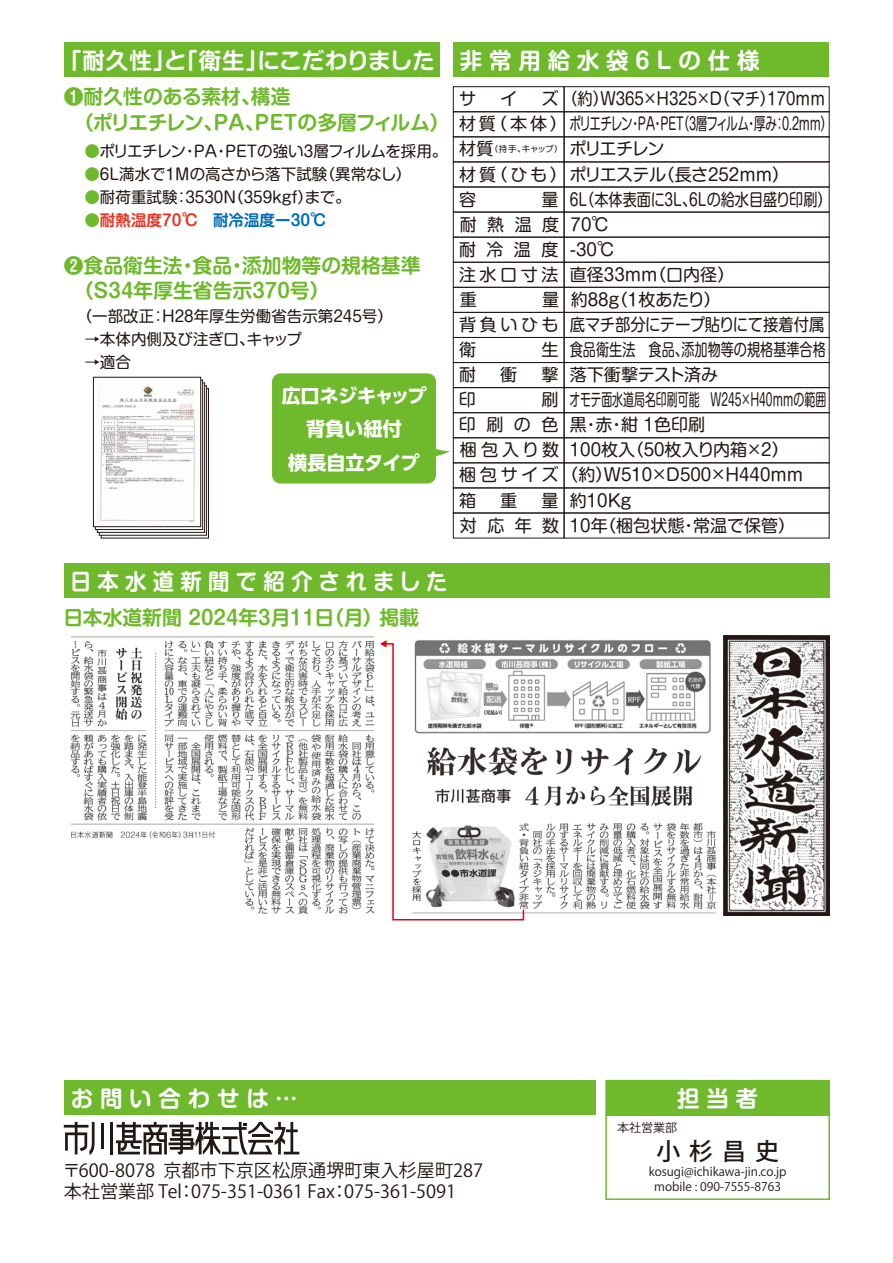
<style>
.page{position:relative;width:893px;height:1263px;background:#fff}
.page>*{position:absolute;margin:0;border:0;box-sizing:border-box;transform-origin:0 0}
.t1{font:500 23.85px "Koz Go Pro";color:#221815}
.t2{font:700 22.5px "Shin M Go Pro De";letter-spacing:.04em;color:#fff}
.t3{font:700 22.5px "Shin M Go Pro De";letter-spacing:.3em;color:#fff;scale:.95 1}
.t4{font:700 22.5px "Shin M Go Pro De";letter-spacing:.3em;color:#fff}
.t5{font:700 19.8px/25.5px "Shin M Go Pro De";color:#6fba2c}
.t6{font:700 19.05px/33.5px "UD Shin Go Pro";letter-spacing:-.005em;color:#fff;text-align:center}
.t7{font:18.15px/21px "Koz Go Pr 6 N";color:#221815}
.t8{font:17.1px/25px "Shin M Go Pro";color:#221815}
.t9{font:17.1px/25px "Shin M Go Pro";letter-spacing:-.025em;color:#221815}
.t10{font:17.1px/25px "Shin M Go Pro";letter-spacing:-.02em;color:#221815}
.t11{font:15.6px "Shin M Go Pro";color:#221815}
.t12{font:700 15.6px "Shin M Go Pro De";color:#036eb8}
.t13{font:12px/15px "Koz Go Pro";color:#221815;text-align:center}
.t14{font:8.55px "Shin M Go Pro";letter-spacing:-.055em;color:#221815}
.s1{color:#6fba2c}
.s2{font-family:"Shin M Go Pro";font-weight:400;color:#6fba2c}
.s3{color:#e83828}
.s4{font-size:17.1px}
</style>
<div class="page">
<div style="left:605px;top:1080px;width:225px;height:36px;background:#6fba2c"></div>
<div style="left:64px;top:1081px;width:531px;height:34px;background:#6fba2c"></div>
<svg style="left:64px;top:1122px;width:31px;height:33px"></svg>
<hr style="left:110px;top:1122px;width:3px;height:32px;background:#221815">
<hr style="left:101px;top:1123px;width:3px;height:26px;background:#221815">
<svg style="left:116px;top:1122px;width:183px;height:32px"></svg>
<div style="left:101px;top:388px;width:108px;height:150px;background:#5b5351;border:1px solid #221815"></div>
<svg style="left:99px;top:386px;width:108px;height:149px"></svg>
<div style="left:97px;top:383px;width:108px;height:150px;background:#f6f5f5;border:1px solid #221815"></div>
<div style="left:95px;top:380px;width:108px;height:150px;background:#d5d3d2;border:1px solid #221815"></div>
<img style="left:95px;top:380px;width:104px;height:145px">
<div style="left:93px;top:377px;width:108px;height:150px;border:1px solid #221815"></div>
<div style="left:605px;top:1114px;width:225px;height:86px;border:2px solid #6fba2c"></div>
<div style="left:64px;top:43px;width:376px;height:34px;background:#6fba2c"></div>
<div style="left:453px;top:43px;width:376px;height:34px;background:#6fba2c"></div>
<div style="left:453px;top:86px;width:111px;height:26px;border:1px solid #221815"></div>
<div style="left:564px;top:86px;width:266px;height:26px;border:1px solid #221815"></div>
<div style="left:453px;top:111px;width:111px;height:26px;border:1px solid #221815"></div>
<div style="left:564px;top:111px;width:266px;height:26px;border:1px solid #221815"></div>
<div style="left:453px;top:136px;width:111px;height:26px;border:1px solid #221815"></div>
<div style="left:564px;top:136px;width:266px;height:26px;border:1px solid #221815"></div>
<div style="left:453px;top:162px;width:111px;height:25px;border:1px solid #221815"></div>
<div style="left:564px;top:162px;width:266px;height:25px;border:1px solid #221815"></div>
<div style="left:453px;top:187px;width:111px;height:25px;border:1px solid #221815"></div>
<div style="left:564px;top:187px;width:266px;height:25px;border:1px solid #221815"></div>
<div style="left:453px;top:212px;width:111px;height:26px;border:1px solid #221815"></div>
<div style="left:564px;top:212px;width:266px;height:26px;border:1px solid #221815"></div>
<div style="left:453px;top:237px;width:111px;height:26px;border:1px solid #221815"></div>
<div style="left:564px;top:237px;width:266px;height:26px;border:1px solid #221815"></div>
<div style="left:453px;top:262px;width:111px;height:26px;border:1px solid #221815"></div>
<div style="left:564px;top:262px;width:266px;height:26px;border:1px solid #221815"></div>
<div style="left:453px;top:287px;width:111px;height:26px;border:1px solid #221815"></div>
<div style="left:564px;top:287px;width:266px;height:26px;border:1px solid #221815"></div>
<div style="left:453px;top:312px;width:111px;height:26px;border:1px solid #221815"></div>
<div style="left:564px;top:312px;width:266px;height:26px;border:1px solid #221815"></div>
<div style="left:453px;top:337px;width:111px;height:26px;border:1px solid #221815"></div>
<div style="left:564px;top:337px;width:266px;height:26px;border:1px solid #221815"></div>
<div style="left:453px;top:362px;width:111px;height:26px;border:1px solid #221815"></div>
<div style="left:564px;top:362px;width:266px;height:26px;border:1px solid #221815"></div>
<div style="left:453px;top:387px;width:111px;height:26px;border:1px solid #221815"></div>
<div style="left:564px;top:387px;width:266px;height:26px;border:1px solid #221815"></div>
<div style="left:453px;top:412px;width:111px;height:26px;border:1px solid #221815"></div>
<div style="left:564px;top:412px;width:266px;height:26px;border:1px solid #221815"></div>
<div style="left:453px;top:437px;width:111px;height:26px;border:1px solid #221815"></div>
<div style="left:564px;top:437px;width:266px;height:26px;border:1px solid #221815"></div>
<div style="left:453px;top:462px;width:111px;height:26px;border:1px solid #221815"></div>
<div style="left:564px;top:462px;width:266px;height:26px;border:1px solid #221815"></div>
<div style="left:453px;top:487px;width:111px;height:26px;border:1px solid #221815"></div>
<div style="left:564px;top:487px;width:266px;height:26px;border:1px solid #221815"></div>
<div style="left:453px;top:513px;width:111px;height:25px;border:1px solid #221815"></div>
<div style="left:564px;top:513px;width:266px;height:25px;border:1px solid #221815"></div>
<div style="left:272px;top:373px;width:164px;height:110px;background:#6fba2c;border-radius:9px"></div>
<svg style="left:436px;top:444px;width:14px;height:12px"></svg>
<div style="left:64px;top:563px;width:765px;height:34px;background:#6fba2c"></div>
<img style="left:70px;top:636px;width:647px;height:278px">
<img style="left:724px;top:635px;width:105px;height:281px">
<svg style="left:380px;top:640px;width:145px;height:281px"></svg>
<h2 class="t2" style="left:59px;top:42px;width:702px">「耐久性」と「衛生」にこだわりました 非常用給水袋 6 L の仕様</h2>
<p class="t8" style="left:459px;top:84px;width:19px">サ</p>
<p class="t8" style="left:500px;top:84px;width:19px">イ</p>
<p class="t5" style="left:64px;top:81px;width:387px">❶耐久性のある素材、構造<br>　（ポリエチレン、PA、PETの多層フィルム）</p>
<p class="t11" style="left:84px;top:138px;width:364px"><span class="s1">●</span>ポリエチレン・PA・PETの強い3層フィルムを採用。</p>
<p class="t11" style="left:84px;top:161px;width:328px"><span class="s1">●</span>6L満水で1Mの高さから落下試験（異常なし）</p>
<p class="t11" style="left:84px;top:185px;width:268px"><span class="s1">●</span>耐荷重試験：3530N（359kgf）まで。</p>
<p class="t12" style="left:84px;top:208px;width:243px"><span class="s2">●</span><span class="s3">耐熱温度70℃</span> 耐冷温度ー30℃</p>
<p class="t5" style="left:64px;top:250px;width:358px">❷食品衛生法・食品・添加物等の規格基準　（S34年厚生省告示370号）</p>
<p class="t11" style="left:77px;top:303px;width:318px">（一部改正：H28年厚生労働省告示第245号）</p>
<p class="t11" style="left:84px;top:326px;width:219px">→本体内側及び注ぎ口、キャップ</p>
<p class="t11" style="left:84px;top:350px;width:48px">→適合</p>
<p class="t9" style="left:459px;top:84px;width:375px;text-indent:82px">ズ（約）Ｗ365×Ｈ325×Ｄ（マチ）170ｍｍ材質（本体）ポリエチレン・ＰＡ・ＰＥＴ（3層フィルム・厚み：0.2mm）</p>
<p class="t14" style="left:459px;top:142px;width:207px"><span class="s4">材質</span>（持手、キャップ） <span class="s4">ポリエチレン</span></p>
<p class="t10" style="left:459px;top:160px;width:332px">材質（ひも）ポリエステル（長さ252ｍｍ）容</p>
<p class="t8" style="left:459px;top:185px;width:374px;text-indent:82px">量 6Ｌ（本体表面に3Ｌ、6Ｌの給水目盛り印刷）耐熱温度70℃<br>耐冷温度-30℃<br>注水口寸法 直径33ｍｍ（口内径）<br>重</p>
<p class="t8" style="left:459px;top:285px;width:367px;text-indent:83px">量 約88ｇ（１枚あたり）<br>背負いひも 底マチ部分にテープ貼りにて接着付属衛</p>
<p class="t8" style="left:541px;top:335px;width:286px">生 食品衛生法　食品、添加物等の規格基準合格</p>
<p class="t8" style="left:459px;top:360px;width:19px">耐</p>
<p class="t8" style="left:500px;top:360px;width:19px">衝</p>
<p class="t8" style="left:541px;top:360px;width:178px">撃 落下衝撃テスト済み</p>
<p class="t8" style="left:459px;top:385px;width:19px">印</p>
<p class="t6" style="left:281px;top:378px;width:147px">広口ネジキャップ背負い紐付<br>横長自立タイプ</p>
<p class="t8" style="left:459px;top:385px;width:369px;text-indent:82px">刷 オモテ面水道局名印刷可能　Ｗ245×Ｈ40ｍｍの範囲印 刷 の 色 黒・赤・紺 1色印刷<br>梱包入り数 100枚入（５０枚入り内箱×2）<br>梱包サイズ（約）Ｗ510×Ｄ500×Ｈ440ｍｍ<br>箱</p>
<p class="t8" style="left:460px;top:485px;width:337px;text-indent:81px">量 約10Ｋｇ<br>対 応 年 数 10年（梱包状態・常温で保管）</p>
<p class="t8" style="left:500px;top:485px;width:19px">重</p>
<h2 class="t3" style="left:70px;top:563px;width:399px">日本水道新聞で紹介されました</h2>
<p class="t5" style="left:63px;top:602px;width:357px">日本水道新聞 2024年3月11日（月）掲載</p>
<h2 class="t4" style="left:71px;top:1080px;width:228px">お問い合わせは…</h2>
<h2 class="t4" style="left:677px;top:1080px;width:82px">担当者</h2>
<p class="t7" style="left:62px;top:1160px;width:422px">〒600-8078 京都市下京区松原通堺町東入杉屋町287本社営業部 Tel：075-351-0361 Fax：075-361-5091</p>
<p class="t13" style="left:617px;top:1121px;width:61px">本社営業部</p>
<h1 class="t1" style="left:656px;top:1136px;width:124px">小杉昌史</h1>
<p class="t13" style="left:649px;top:1165px;width:139px">kosugi@ichikawa-jin.co.jp mobile : 090-7555-8763</p>
</div>
